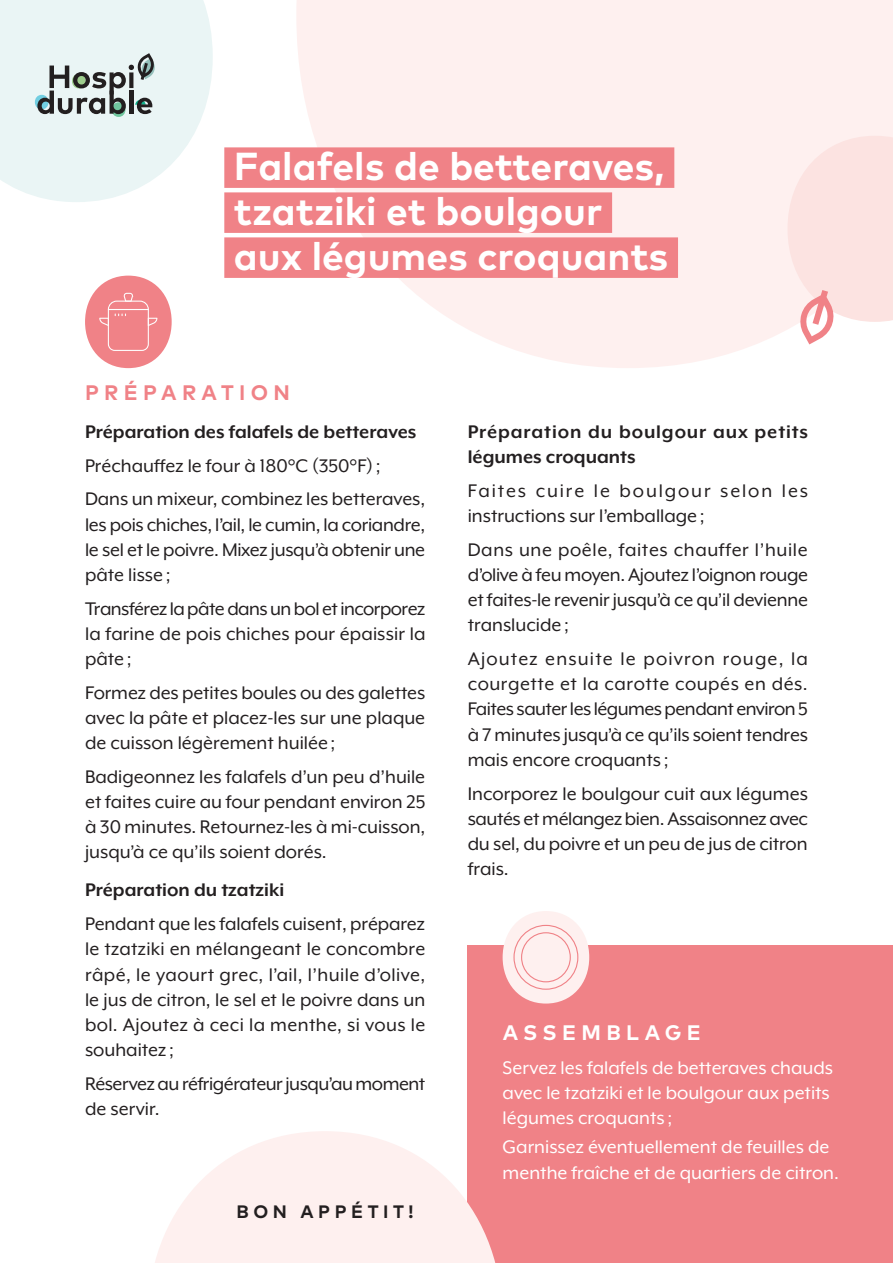
<style>
.page{position:relative;width:893px;height:1263px;background:#fff}
.page>*{position:absolute;margin:0;border:0;box-sizing:border-box;transform-origin:0 0}
.t1{font:700 39px/45px "Mark OT";color:#fff}
.t2{font:21px/25.2px "Mr Eaves XL Mod OT";color:#231f20;text-align:justify}
.t3{font:21px/25.2px "Mr Eaves XL Mod OT";color:#fff}
.t4{font:21px/25.2px "Mr Eaves XL Mod OT";letter-spacing:.08em;color:#231f20}
.t5{font:700 21px "Mr Eaves XL Mod OT";color:#231f20}
.t6{font:21px/25.2px "Mr Eaves XL Mod OT";letter-spacing:-.02em;color:#231f20}
.t7{font:700 21px/25.2px "Mr Eaves XL Mod OT";letter-spacing:.04em;color:#231f20}
.t8{font:700 21px "Mark OT";letter-spacing:.255em;color:#f08287}
.t9{font:700 21px "Mark OT";letter-spacing:.255em;color:#fff}
.t10{font:700 18px "Mark OT";letter-spacing:.255em;color:#231f20}
</style>
<div class="page">
<svg style="left:296px;top:0;width:597px;height:368px;fill:#fef0ef"></svg>
<svg style="left:0;top:0;width:213px;height:202px"></svg>
<div style="left:85px;top:276px;width:87px;height:92px;background:#f08287;border-radius:50%"></div>
<svg style="left:99px;top:293px;width:58px;height:58px"></svg>
<div style="left:468px;top:945px;width:425px;height:318px;background:#f08287"></div>
<svg style="left:155px;top:1131px;width:341px;height:132px;fill:#fef0ef"></svg>
<div style="left:503px;top:911px;width:86px;height:92px;background:#fef0ef;border-radius:50%"></div>
<div style="left:513px;top:925px;width:65px;height:65px;border:1px solid #f08287;border-radius:50%"></div>
<div style="left:521px;top:932px;width:50px;height:50px;border:1px solid #f08287;border-radius:50%"></div>
<div style="left:224px;top:147px;width:450px;height:41px;background:#f08287"></div>
<div style="left:224px;top:192px;width:388px;height:41px;background:#f08287"></div>
<div style="left:224px;top:237px;width:454px;height:41px;background:#f08287"></div>
<svg style="left:787px;top:136px;width:106px;height:208px"></svg>
<p class="t1" style="left:234px;top:142px;width:436px">Falafels de betteraves, tzatziki et boulgour aux légumes croquants</p>
<p class="t8" style="left:85px;top:379px;width:206px">PRÉPARATION</p>
<p class="t5" style="left:85px;top:420px;width:333px">Préparation des falafels de betteraves</p>
<p class="t2" style="left:85px;top:453px;width:297px">Préchauffez le four à 180°C (350°F);</p>
<p class="t2" style="left:85px;top:486px;width:342px">Dans un mixeur, combinez les betteraves, les pois chiches, l’ail, le cumin, la coriandre, le sel et le poivre. Mixez jusqu’à obtenir une pâte lisse ;</p>
<p class="t2" style="left:85px;top:596px;width:342px">Transférez la pâte dans un bol et incorporez la farine de pois chiches pour épaissir la pâte ;</p>
<p class="t2" style="left:85px;top:680px;width:342px">Formez des petites boules ou des galettes avec la pâte et placez-les sur une plaque de cuisson légèrement huilée ;</p>
<p class="t2" style="left:85px;top:764px;width:342px">Badigeonnez les falafels d’un peu d’huile et faites cuire au four pendant environ 25 à 30 minutes. Retournez-les à mi-cuisson, jusqu’à ce qu’ils soient dorés.</p>
<p class="t5" style="left:85px;top:878px;width:201px">Préparation du tzatziki</p>
<p class="t2" style="left:85px;top:911px;width:342px">Pendant que les falafels cuisent, préparez le tzatziki en mélangeant le concombre râpé, le yaourt grec, l’ail, l’huile d’olive, le jus de citron, le sel et le poivre dans un bol. Ajoutez à ceci la menthe, si vous le souhaitez;</p>
<p class="t6" style="left:85px;top:1071px;width:342px">Réservez au réfrigérateur jusqu’au moment de servir.</p>
<p class="t10" style="left:236px;top:1200px;width:179px">BON APPÉTIT!</p>
<p class="t7" style="left:468px;top:419px;width:342px">Préparation du boulgour aux petits légumes croquants</p>
<p class="t4" style="left:468px;top:478px;width:342px">Faites cuire le boulgour selon les instructions sur l’emballage ;</p>
<p class="t2" style="left:468px;top:537px;width:342px">Dans une poêle, faites chauffer l’huile d’olive à feu moyen. Ajoutez l’oignon rouge et faites-le revenir jusqu’à ce qu’il devienne translucide ;</p>
<p class="t2" style="left:468px;top:646px;width:342px">Ajoutez ensuite le poivron rouge, la courgette et la carotte coupés en dés.<br>Faites sauter les légumes pendant environ 5 à 7 minutes jusqu’à ce qu’ils soient tendres mais encore croquants;</p>
<p class="t2" style="left:468px;top:781px;width:342px">Incorporez le boulgour cuit aux légumes sautés et mélangez bien. Assaisonnez avec du sel, du poivre et un peu de jus de citron frais.</p>
<p class="t9" style="left:503px;top:1019px;width:200px">ASSEMBLAGE</p>
<p class="t3" style="left:503px;top:1054px;width:332px">Servez les falafels de betteraves chauds avec le tzatziki et le boulgour aux petits légumes croquants;</p>
<p class="t3" style="left:503px;top:1134px;width:338px">Garnissez éventuellement de feuilles de menthe fraîche et de quartiers de citron.</p>
</div>
